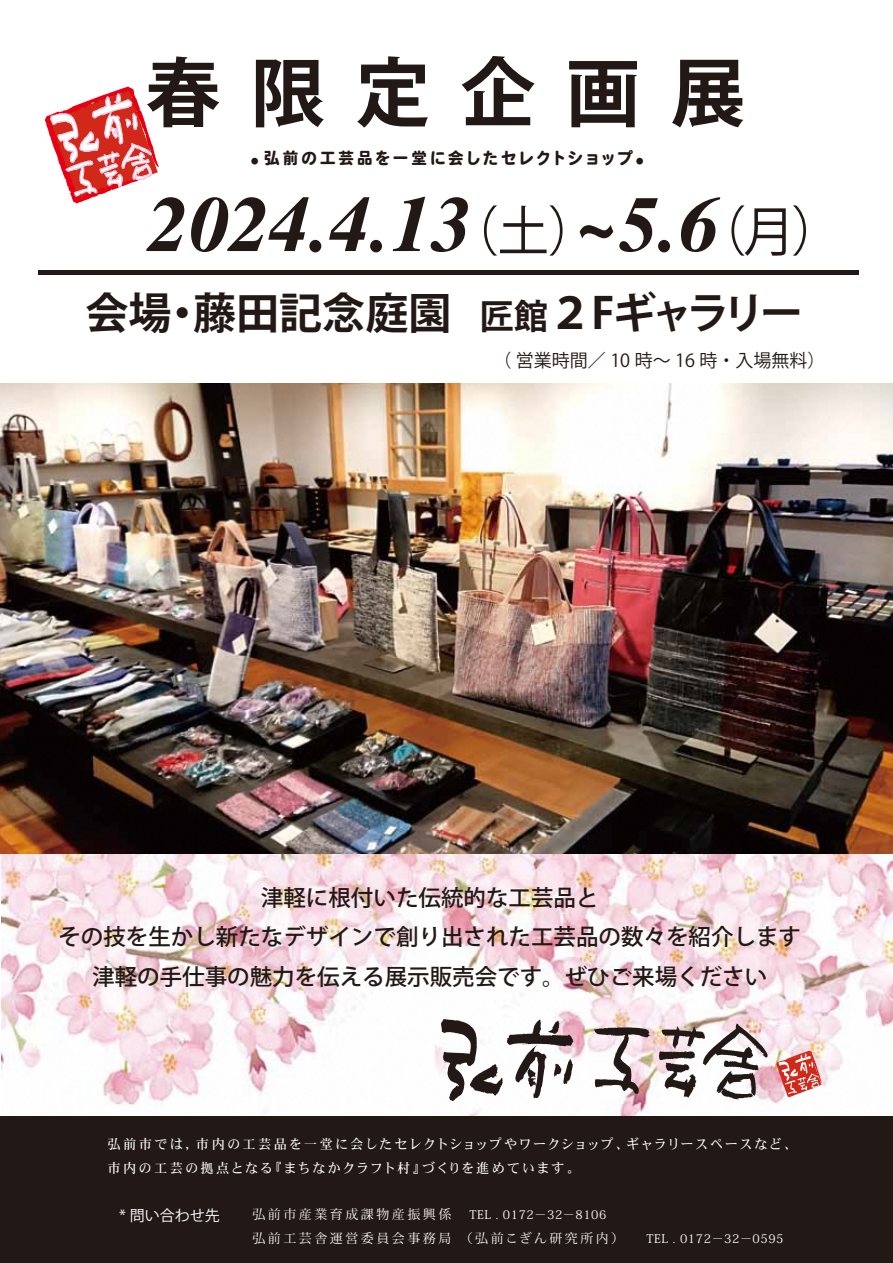
<style>
.page{position:relative;width:893px;height:1263px;background:#fff}
.page>*{position:absolute;margin:0;border:0;box-sizing:border-box;transform-origin:0 0}
.t1{font:italic 700 76.65px "Times Ten LT Std";color:#221815;scale:.95 1}
.t2{font:700 75px "Koz Go Pro";letter-spacing:.4em;color:#221815}
.t3{font:700 43.05px "Koz Go Pro";color:#221815}
.t4{font:500 22.5px/39.3px "Koz Go Pro";color:#221815;text-align:center}
.t5{font:18px "Koz Go Pro";color:#221815}
.t6{font:15.9px "Heisei Maru Go Std W8";letter-spacing:.155em;color:#221815}
.t7{font:15px "Koz Go Pro";color:#fff}
.t8{font:13.5px/24px "Heisei Min Std W5";letter-spacing:.12em;color:#fff}
.t9{font:12.9px "Koz Min Std";letter-spacing:.2em;color:#fff}
.t10{font:11.85px "Koz Min Std";letter-spacing:.05em;color:#fff}
.s1{font-size:7.5px}
.s2{font-family:"Koz Go Pro";font-weight:400;font-style:normal;font-size:54px}
.s3{font-size:34.5px}
.s4{font-size:12.9px}
</style>
<div class="page">
<img style="left:2px;top:853px;width:891px;height:263px">
<div style="left:0;top:1116px;width:893px;height:147px;background:#221815"></div>
<img style="left:0;top:383px;width:893px;height:470px">
<hr style="left:38px;top:270px;width:820px;height:4px;background:#221815">
<svg style="left:45px;top:86px;width:114px;height:117px"></svg>
<svg style="left:594px;top:1027px;width:56px;height:67px"></svg>
<svg style="left:441px;top:1019px;width:132px;height:82px"></svg>
<svg style="left:659px;top:1023px;width:109px;height:76px"></svg>
<svg style="left:776px;top:1050px;width:46px;height:47px"></svg>
<h2 class="t2" style="left:145px;top:45px;width:602px">春限定企画展</h2>
<p class="t6" style="left:251px;top:149px;width:394px"><span class="s1">●</span> 弘前の工芸品を一堂に会したセレクトショップ <span class="s1">●</span></p>
<h1 class="t1" style="left:148px;top:178px;width:733px">2024.4.13<span class="s2">（土）</span>~5.6<span class="s2">（月）</span></h1>
<h3 class="t3" style="left:85px;top:285px;width:719px">会場・藤田記念庭園 <span class="s3">匠館</span>２Fギャラリー</h3>
<h3 class="t5" style="left:494px;top:349px;width:333px">（ 営業時間／ 10 時～ 16 時・入場無料）</h3>
<h3 class="t4" style="left:58px;top:879px;width:744px">津軽に根付いた伝統的な工芸品と<br>その技を生かし新たなデザインで創り出された工芸品の数々を紹介します津軽の手仕事の魅力を伝える展示販売会です。ぜひご来場ください</h3>
<p class="t8" style="left:107px;top:1131px;width:691px">弘前市では，市内の工芸品を一堂に会したセレクトショップやワークショップ、ギャラリースペースなど、市内の工芸の拠点となる『まちなかクラフト村』づくりを進めています。</p>
<p class="t7" style="left:119px;top:1205px;width:102px">* 問い合わせ先</p>
<p class="t10" style="left:252px;top:1207px;width:356px"><span class="s4">弘前市産業育成課物産振興係　</span>TEL . 0172－32－8106</p>
<p class="t9" style="left:252px;top:1230px;width:373px">弘前工芸舎運営委員会事務局 （弘前こぎん研究所内）</p>
<p class="t10" style="left:646px;top:1231px;width:139px">TEL . 0172－32－0595</p>
</div>
